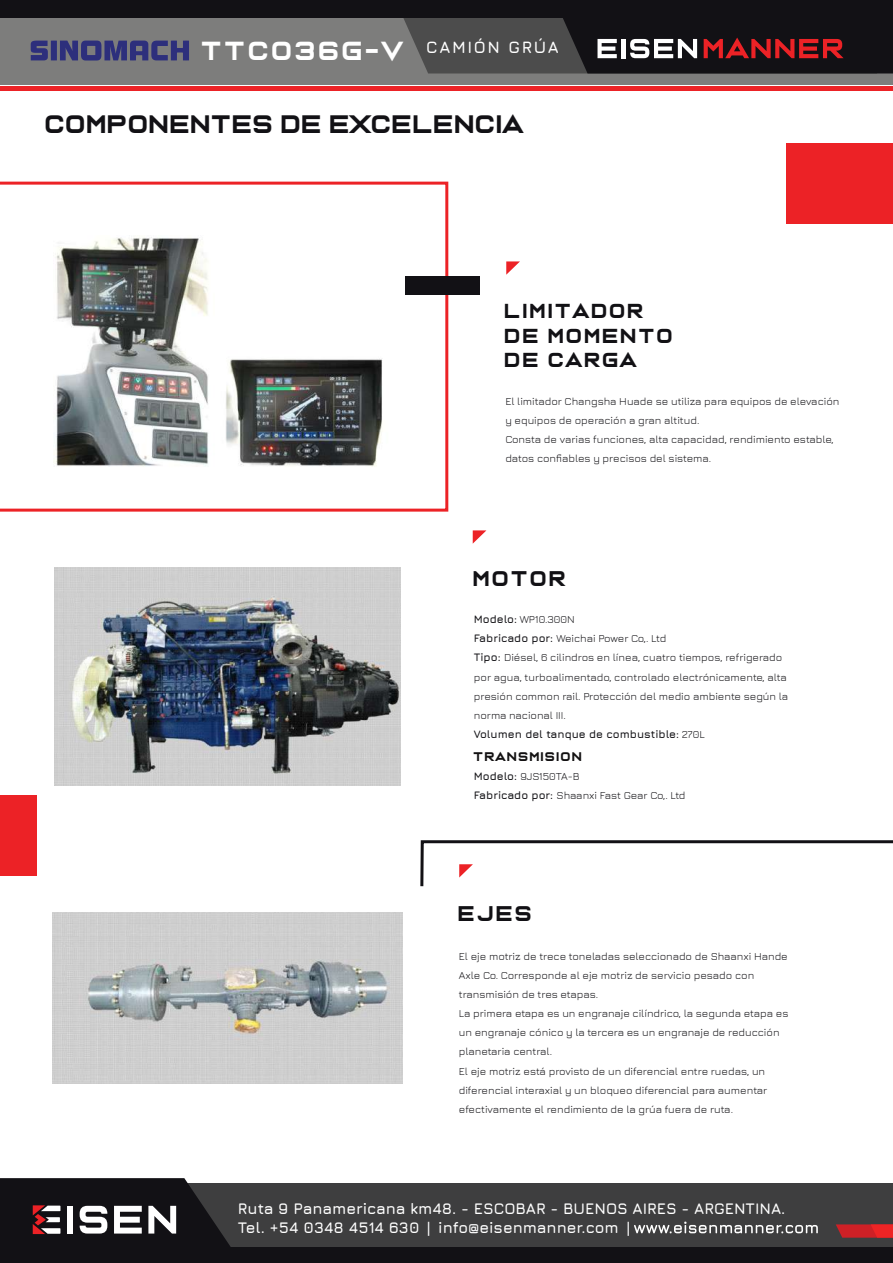
<style>
.page{position:relative;width:893px;height:1263px;background:#fff}
.page>*{position:absolute;margin:0;border:0;box-sizing:border-box;transform-origin:0 0}
.t1{font:25.65px "Casanova Scotia";letter-spacing:.03em;color:#121115}
.t2{font:21.6px "Casanova Scotia";letter-spacing:.1em;color:#121115}
.t3{font:20.55px/24.8px "Casanova Scotia";letter-spacing:.1em;color:#121115}
.t4{font:700 16.5px "Jura";letter-spacing:.1em;color:#fff}
.t5{font:700 15.3px/19.4px "Jura";color:#fff}
.t6{font:12.75px "Casanova Scotia";letter-spacing:.1em;color:#131112}
.t7{font:10.8px/19.2px "Jura";color:#121115}
.s1{font-family:"Casanova Scotia";font-weight:400;font-size:26.55px}
.s2{font-weight:700}
.s3{font-family:"Century Gothic"}
</style>
<div class="page">
<svg style="left:473px;top:530px;width:13px;height:14px"></svg>
<svg style="left:506px;top:261px;width:14px;height:14px"></svg>
<div style="left:188px;top:1183px;width:705px;height:69px;background:#3e3e3f"></div>
<div style="left:0;top:1247px;width:893px;height:16px;background:#121115"></div>
<svg style="left:0;top:1178px;width:231px;height:69px"></svg>
<svg style="left:836px;top:1224px;width:57px;height:14px"></svg>
<svg style="left:634px;top:1221px;width:184px;height:12px"></svg>
<div style="left:0;top:0;width:893px;height:85px;background:#7d7d7c"></div>
<div style="left:0;top:86px;width:893px;height:5px;background:#ec2226"></div>
<div style="left:0;top:0;width:839px;height:18px;background:#121115"></div>
<svg style="left:403px;top:0;width:490px;height:73px"></svg>
<svg style="left:31px;top:41px;width:158px;height:20px"></svg>
<svg style="left:0;top:182px;width:448px;height:330px"></svg>
<svg style="left:420px;top:840px;width:473px;height:47px"></svg>
<div style="left:0;top:795px;width:36px;height:81px;background:#ec2226"></div>
<div style="left:786px;top:143px;width:107px;height:80px;background:#ec2226"></div>
<img style="left:55px;top:567px;width:345px;height:218px">
<img style="left:53px;top:912px;width:349px;height:171px">
<img style="left:54px;top:235px;width:347px;height:233px">
<div style="left:406px;top:276px;width:74px;height:19px;background:#121115"></div>
<h3 class="t4" style="left:202px;top:35px;width:358px"><span class="s1">ttc036G-v</span> CAMIÓN GRÚA</h3>
<h1 class="t1" style="left:46px;top:113px;width:480px">COMPONENTES DE EXCELENCIA</h1>
<h3 class="t3" style="left:505px;top:298px;width:170px">LIMITADOR<br>DE MOMENTO<br>DE CARGA</h3>
<p class="t7" style="left:505px;top:391px;width:336px">El limitador Changsha Huade se utiliza para equipos de elevación y equipos de operación a gran altitud.<br>Consta de varias funciones, alta capacidad, rendimiento estable, datos confiables y precisos del sistema.</p>
<h2 class="t2" style="left:474px;top:569px;width:95px">MOTOR</h2>
<p class="t7" style="left:474px;top:609px;width:316px"><span class="s2">Modelo:</span> WP10.300N<br><span class="s2">Fabricado por:</span> Weichai Power Co,. Ltd<br><span class="s2">Tipo:</span> Diésel, 6 cilindros en línea, cuatro tiempos, refrigerado por agua, turboalimentado, controlado electrónicamente, alta presión common rail. Protección del medio ambiente según la norma nacional III.<br><span class="s2">Volumen del tanque de combustible:</span> 270L</p>
<p class="t6" style="left:474px;top:751px;width:110px">TRANSMISION</p>
<p class="t7" style="left:474px;top:766px;width:213px"><span class="s2">Modelo:</span> 9JS150TA-B<br><span class="s2">Fabricado por:</span> Shaanxi Fast Gear Co,. Ltd</p>
<h2 class="t2" style="left:459px;top:904px;width:75px">EJES</h2>
<p class="t7" style="left:459px;top:945px;width:331px">El eje motriz de trece toneladas seleccionado de Shaanxi Hande Axle Co. Corresponde al eje motriz de servicio pesado con transmisión de tres etapas.<br>La primera etapa es un engranaje cilíndrico, la segunda etapa es un engranaje cónico y la tercera es un engranaje de reducción planetaria central.<br>El eje motriz está provisto de un diferencial entre ruedas, un diferencial interaxial y un bloqueo diferencial para aumentar efectivamente el rendimiento de la grúa fuera de ruta.</p>
<h3 class="t5" style="left:238px;top:1198px;width:549px">Ruta 9 Panamericana km48. - ESCOBAR - BUENOS AIRES - ARGENTINA.<br>Tel. +54 0348 4514 630 <span class="s3">|</span> info@eisenmanner.com <span class="s3">|</span></h3>
</div>
